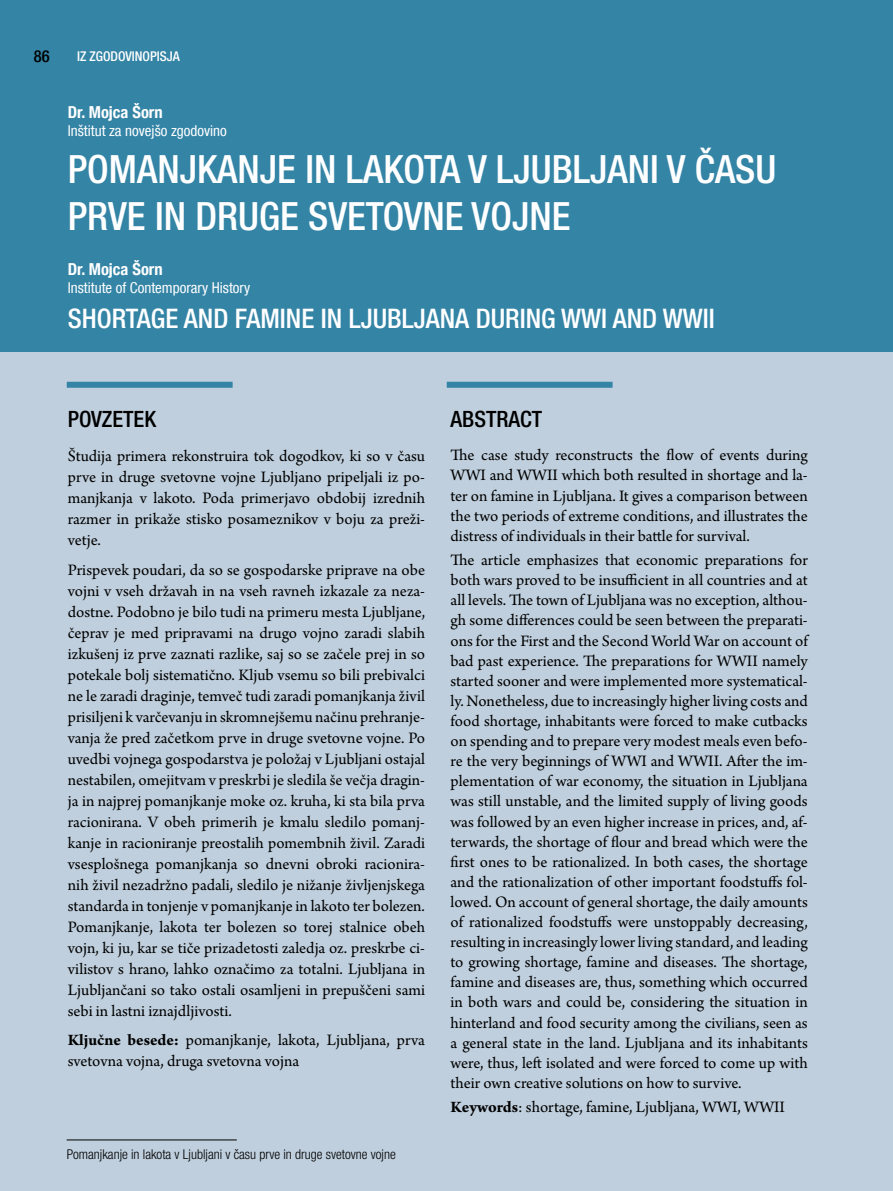
<style>
.page{position:relative;width:893px;height:1191px;background:#bfcfdd}
.page>*{position:absolute;margin:0;border:0;box-sizing:border-box;transform-origin:0 0}
.t1{font:500 condensed 39px/46.8px "Helvetica Neue LT Com";color:#fff}
.t2{font:500 condensed 27px "Helvetica Neue LT Com";color:#fff}
.t3{font:500 condensed 22.5px "Helvetica Neue LT Com";color:#000}
.t4{font:16.8px/20.1px "Arno Pro";color:#000;text-align:justify}
.t5{font:700 condensed 16.5px "Helvetica Neue LT Com";color:#fff}
.t6{font:500 condensed 16.5px "Helvetica Neue LT Com";color:#000}
.t7{font:condensed 15px "Helvetica Neue LT Com";color:#fff}
.t8{font:300 condensed 13.5px "Helvetica Neue LT Com";color:#000}
.t9{font:500 condensed 13.5px "Helvetica Neue LT Com";color:#fff}
.s1{font-weight:700}
</style>
<div class="page">
<div style="left:0;top:0;width:893px;height:351px;background:#3484a6"></div>
<div style="left:67px;top:382px;width:166px;height:6px;background:#3484a6"></div>
<div style="left:447px;top:382px;width:166px;height:6px;background:#3484a6"></div>
<hr style="left:67px;top:1139px;width:170px;height:1px;background:#000">
<p class="t6" style="left:34px;top:46px;width:17px">86</p>
<p class="t9" style="left:77px;top:48px;width:48px">IZ ZGODOVINOPI</p>
<p class="t9" style="left:160px;top:48px;width:15px">SJA</p>
<p class="t5" style="left:68px;top:102px;width:96px">Dr. Mojca Šorn</p>
<p class="t7" style="left:68px;top:122px;width:161px">Inštitut za novejšo zgodovino</p>
<h1 class="t1" style="left:68px;top:145px;width:710px">POMANJKANJE IN LAKOTA V LJUBLJANI V ČASU<br>PRVE IN DRUGE SVETOVNE VOJNE</h1>
<p class="t5" style="left:68px;top:259px;width:96px">Dr. Mojca Šorn</p>
<p class="t7" style="left:68px;top:279px;width:184px">Institute of Contemporary History</p>
<h2 class="t2" style="left:68px;top:302px;width:510px">SHORTAGE AND FAMINE IN LJUBLJANA DURING WWI</h2>
<h2 class="t2" style="left:613px;top:302px;width:64px">AND WWII</h2>
<h3 class="t3" style="left:68px;top:406px;width:89px">POVZETEK</h3>
<p class="t4" style="left:68px;top:446px;width:359px;line-height:21px">Študija primera rekonstruira tok dogodkov, ki so v času prve in druge svetovne vojne Ljubljano pripeljali iz po&shy;manjkanja v lakoto. Poda primerjavo obdobij izrednih razmer in prikaže stisko posameznikov v boju za preži&shy;vetje.</p>
<p class="t4" style="left:68px;top:560px;width:359px;line-height:21px">Prispevek poudari, da so se gospodarske priprave na obe vojni v vseh državah in na vseh ravneh izkazale za neza&shy;dostne. Podobno je bilo tudi na primeru mesta Ljubljane, čeprav je med pripravami na drugo vojno zaradi slabih izkušenj iz prve zaznati razlike, saj so se začele prej in so potekale bolj sistematično. Kljub vsemu so bili prebivalci ne le zaradi draginje, temveč tudi zaradi pomanjkanja živil prisiljeni k varčevanju in skromnejšemu načinu prehranje&shy;vanja že pred začetkom prve in druge svetovne vojne. Po uvedbi vojnega gospodarstva je položaj v Ljubljani ostajal nestabilen, omejitvam v preskrbi je sledila še večja dragin&shy;ja in najprej pomanjkanje moke oz. kruha, ki sta bila prva racionirana. V obeh primerih je kmalu sledilo pomanj&shy;kanje in racioniranje preostalih pomembnih živil. Zaradi vsesplošnega pomanjkanja so dnevni obroki racionira&shy;nih živil nezadržno padali, sledilo je nižanje življenjskega standarda in tonjenje v pomanjkanje in lakoto ter bolezen.<br>Pomanjkanje, lakota ter bolezen so torej stalnice obeh vojn, ki ju, kar se tiče prizadetosti zaledja oz. preskrbe ci&shy;vilistov s hrano, lahko označimo za totalni. Ljubljana in Ljubljančani so tako ostali osamljeni in prepuščeni sami sebi in lastni iznajdljivosti.</p>
<p class="t4" style="left:68px;top:1030px;width:359px;line-height:21px"><span class="s1">Ključne besede:</span> pomanjkanje, lakota, Ljubljana, prva svetovna vojna, druga svetovna vojna</p>
<p class="t8" style="left:67px;top:1146px;width:331px">Pomanjkanje in lakota v Ljubljani v času prve in druge svetovne vojne</p>
<h3 class="t3" style="left:451px;top:406px;width:89px">ABSTRACT</h3>
<p class="t4" style="left:451px;top:446px;width:359px">The case study reconstructs the flow of events during WWI and WWII which both resulted in shortage and la&shy;ter on famine in Ljubljana. It gives a comparison between the two periods of extreme conditions, and illustrates the distress of individuals in their battle for survival.</p>
<p class="t4" style="left:451px;top:551px;width:359px">The article emphasizes that economic preparations for both wars proved to be insufficient in all countries and at all levels. The town of Ljubljana was no exception, althou&shy;gh some differences could be seen between the preparati&shy;ons for the First and the Second World War on account of bad past experience. The preparations for WWII namely started sooner and were implemented more systematical&shy;ly. Nonetheless, due to increasingly higher living costs and food shortage, inhabitants were forced to make cutbacks on spending and to prepare very modest meals even befo&shy;re the very beginnings of WWI and WWII. After the im&shy;plementation of war economy, the situation in Ljubljana was still unstable, and the limited supply of living goods was followed by an even higher increase in prices, and, af&shy;terwards, the shortage of flour and bread which were the first ones to be rationalized. In both cases, the shortage and the rationalization of other important foodstuffs fol&shy;lowed. On account of general shortage, the daily amounts of rationalized foodstuffs were unstoppably decreasing, resulting in increasingly lower living standard, and leading to growing shortage, famine and diseases. The shortage, famine and diseases are, thus, something which occurred in both wars and could be, considering the situation in hinterland and food security among the civilians, seen as a general state in the land. Ljubljana and its inhabitants were, thus, left isolated and were forced to come up with their own creative solutions on how to survive.</p>
<p class="t4" style="left:451px;top:1098px;width:336px"><span class="s1">Keywords</span>: shortage, famine, Ljubljana, WWI, WWII</p>
</div>
